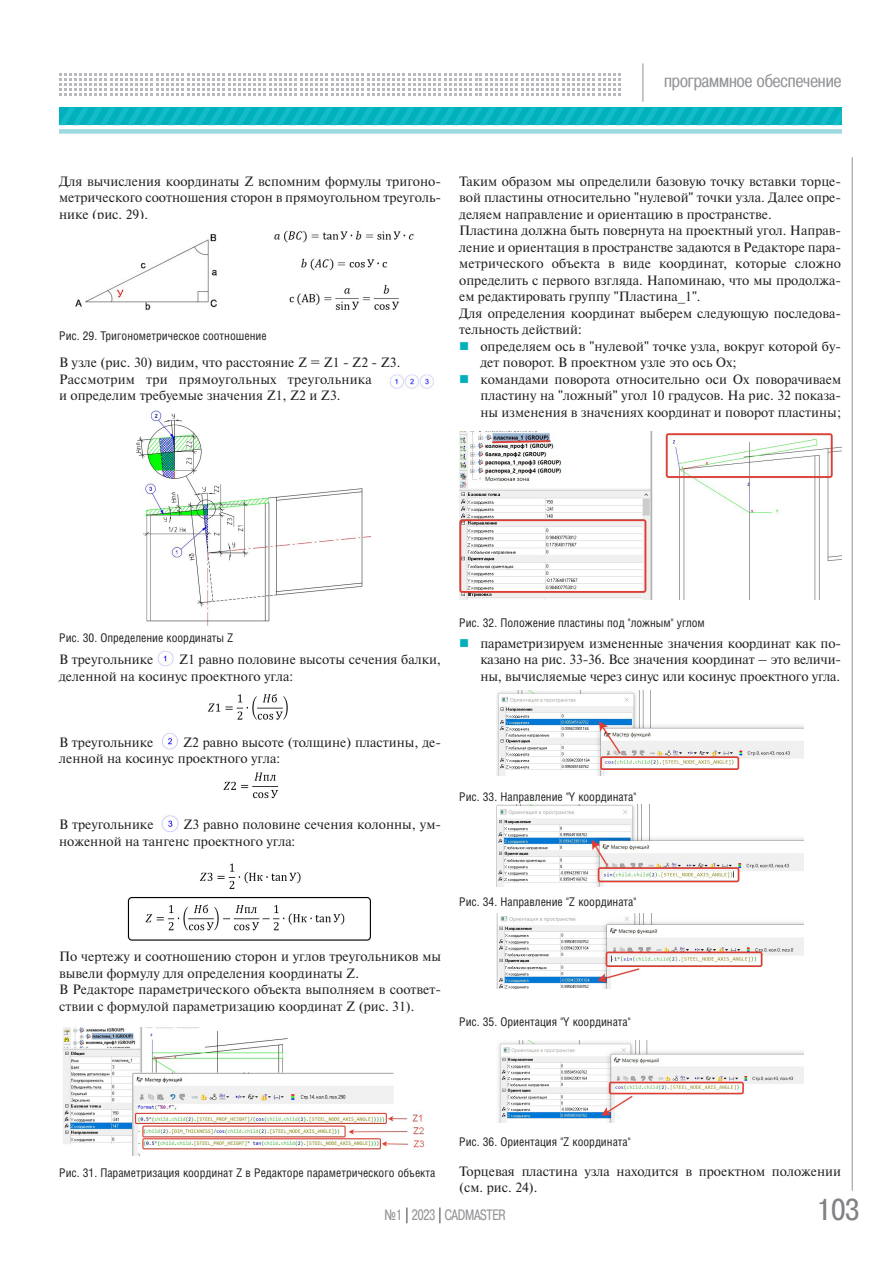
<style>
.page{position:relative;width:893px;height:1263px;background:#fff}
.page>*{position:absolute;margin:0;border:0;box-sizing:border-box;transform-origin:0 0}
.t1{font:30px "Pragmatica Cond C";color:#808285;scale:1.07 1}
.t2{font:18px "Pragmatica Cond C";color:#939598}
.t3{font:15px "Pragmatica Cond C";color:#939598;scale:.9 1}
.body_test{font:13.5px/16.5px "Newton C";color:#231f20}
.pictures{font:12px "Helios Cond";color:#231f20}
.s1{color:#231f20}
</style>
<div class="page">
<hr style="left:852px;top:157px;width:1px;height:1034px;background:#939598">
<svg style="left:59px;top:107px;width:783px;height:18px;background:#08b5c0"></svg>
<div style="left:59px;top:129px;width:783px;height:5px;background:#9ed9e0"></div>
<hr style="left:642px;top:63px;width:1px;height:39px;background:#939598">
<svg style="left:59px;top:73px;width:562px;height:23px"></svg>
<img style="left:75px;top:230px;width:339px;height:80px">
<img style="left:390px;top:374px;width:44px;height:15px">
<img style="left:136px;top:410px;width:234px;height:215px">
<img style="left:158px;top:651px;width:16px;height:16px">
<img style="left:208px;top:693px;width:80px;height:27px">
<img style="left:162px;top:733px;width:16px;height:17px">
<img style="left:223px;top:772px;width:56px;height:27px">
<img style="left:162px;top:815px;width:17px;height:17px">
<img style="left:199px;top:863px;width:102px;height:26px">
<img style="left:127px;top:897px;width:244px;height:44px">
<img style="left:62px;top:1027px;width:363px;height:129px">
<img style="left:459px;top:432px;width:382px;height:167px">
<img style="left:497px;top:690px;width:306px;height:86px">
<img style="left:497px;top:804px;width:306px;height:83px">
<img style="left:497px;top:913px;width:306px;height:76px">
<img style="left:498px;top:1041px;width:305px;height:81px">
<h2 class="t2" style="left:664px;top:71px;width:179px">программное обеспечение</h2>
<p class="body_test" style="left:59px;top:173px;width:383px;text-align:justify">Для вычисления координаты Z вспомним формулы тригоно&shy;метрического соотношения сторон в прямоугольном треуголь&shy;нике (рис. 29).</p>
<p class="pictures" style="left:59px;top:329px;width:209px">Рис. 29. Тригонометрическое соотношение</p>
<p class="body_test" style="left:59px;top:354px;width:343px">В узле (рис. 30) видим, что расстояние Z = Z1 - Z2 - Z3.</p>
<p class="body_test" style="left:59px;top:371px;width:314px">Рассмотрим три прямоугольных треугольника и определим требуемые значения Z1, Z2 и Z3.</p>
<p class="body_test" style="left:459px;top:173px;width:383px;text-align:justify">Таким образом мы определили базовую точку вставки торце&shy;вой пластины относительно "нулевой" точки узла. Далее опре&shy;деляем направление и ориентацию в пространстве.</p>
<p class="body_test" style="left:459px;top:222px;width:383px;text-align:justify">Пластина должна быть повернута на проектный угол. Направ&shy;ление и ориентация в пространстве задаются в Редакторе пара&shy;метрического объекта в виде координат, которые сложно определить с первого взгляда. Напоминаю, что мы продолжа&shy;ем редактировать группу "Пластина_1".</p>
<p class="body_test" style="left:459px;top:305px;width:383px">Для определения координат выберем следующую последова&shy;тельность действий:</p>
<p class="body_test" style="left:480px;top:338px;width:362px">определяем ось в "нулевой" точке узла, вокруг которой бу&shy;дет поворот. В проектном узле это ось Оx;</p>
<p class="body_test" style="left:480px;top:371px;width:362px;text-align:justify">командами поворота относительно оси Ох поворачиваем пластину на "ложный" угол 10 градусов. На рис. 32 показа&shy;ны изменения в значениях координат и поворот пластины;</p>
<p class="pictures" style="left:59px;top:630px;width:176px">Рис. 30. Определение координаты Z</p>
<p class="body_test" style="left:59px;top:651px;width:96px">В треугольнике</p>
<p class="body_test" style="left:59px;top:651px;width:383px;text-indent:120px">Z1 равно половине высоты сечения балки, деленной на косинус проектного угла:</p>
<p class="pictures" style="left:459px;top:615px;width:247px">Рис. 32. Положение пластины под "ложным" углом</p>
<p class="body_test" style="left:480px;top:635px;width:362px;text-align:justify">параметризируем измененные значения координат как по&shy;казано на рис. 33-36. Все значения координат – это величи&shy;ны, вычисляемые через синус или косинус проектного угла.</p>
<p class="body_test" style="left:59px;top:734px;width:383px;text-indent:124px">Z2 равно высоте (толщине) пластины, де&shy;ленной на косинус проектного угла:</p>
<p class="body_test" style="left:59px;top:734px;width:96px">В треугольнике</p>
<p class="body_test" style="left:59px;top:816px;width:383px;text-indent:124px">Z3 равно половине сечения колонны, ум&shy;ноженной на тангенс проектного угла:</p>
<p class="body_test" style="left:59px;top:816px;width:96px">В треугольнике</p>
<p class="pictures" style="left:459px;top:789px;width:179px">Рис. 33. Направление "Y координата"</p>
<p class="body_test" style="left:59px;top:948px;width:383px">По чертежу и соотношению сторон и углов треугольников мы вывели формулу для определения координаты Z.</p>
<p class="body_test" style="left:59px;top:981px;width:383px">В Редакторе параметрического объекта выполняем в соответ&shy;ствии с формулой параметризацию координат Z (рис. 31).</p>
<p class="pictures" style="left:459px;top:894px;width:179px">Рис. 34. Направление "Z координата"</p>
<p class="pictures" style="left:459px;top:1014px;width:173px">Рис. 35. Ориентация "Y координата"</p>
<p class="pictures" style="left:59px;top:1166px;width:378px">Рис. 31. Параметризация координат Z в Редакторе параметрического объекта</p>
<p class="pictures" style="left:459px;top:1134px;width:173px">Рис. 36. Ориентация "Z координата"</p>
<p class="body_test" style="left:459px;top:1163px;width:383px">Торцевая пластина узла находится в проектном положении (см. рис. 24).</p>
<p class="t3" style="left:384px;top:1206px;width:136px">№1 <span class="s1">|</span> 2023 <span class="s1">|</span> CADMASTER</p>
<h1 class="t1" style="left:816px;top:1193px;width:42px">103</h1>
</div>
